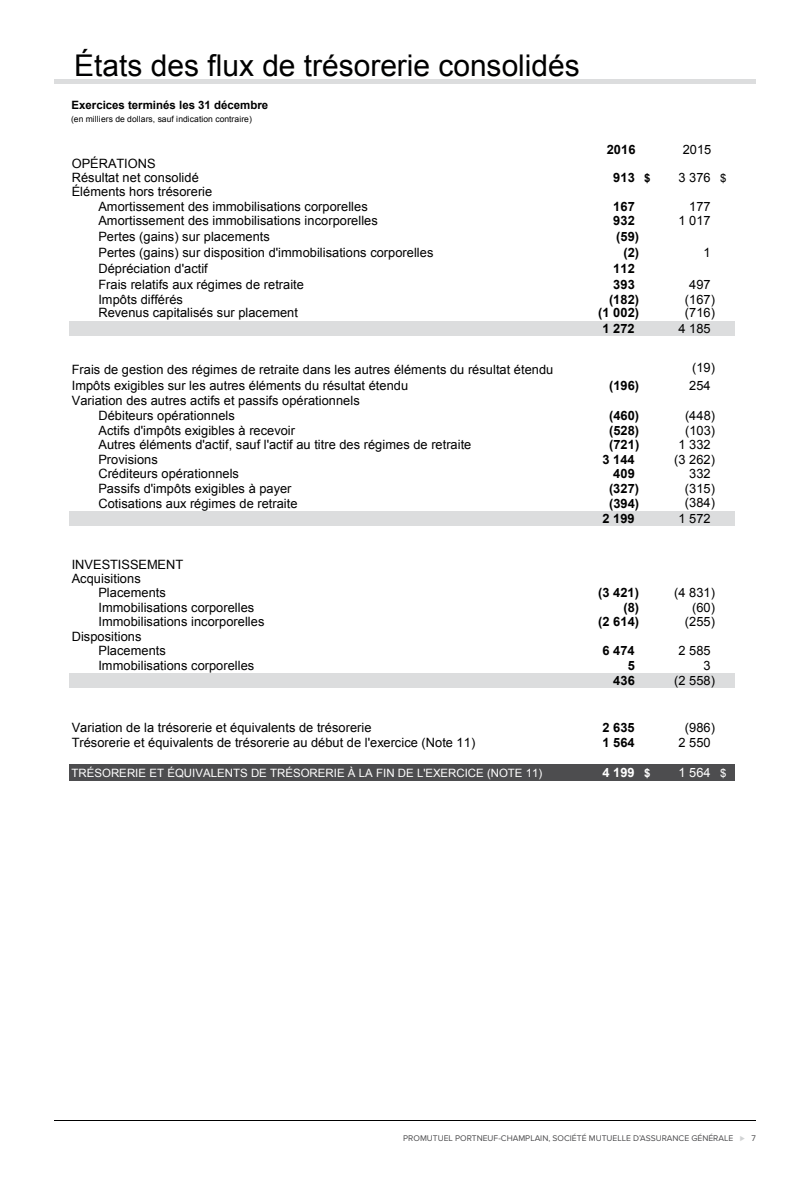
<style>
.page{position:relative;width:810px;height:1188px;background:#fff}
.page>*{position:absolute;margin:0;border:0;box-sizing:border-box;transform-origin:0 0}
.t1{font:30px "Arial";color:#000}
.t2{font:12.9px/14.5px "Arial";letter-spacing:.005em;color:#000}
.t3{font:700 12.9px "Arial";letter-spacing:.005em;color:#000}
.t4{font:700 12.9px "Arial";color:#fff}
.t5{font:12.9px "Arial";color:#fff}
.t6{font:11.4px "Arial";color:#fff}
.t7{font:700 11.4px "Arial";letter-spacing:-.005em;color:#000}
.t8{font:8.55px "Proxima Nova";color:#4d4d4f}
.t9{font:8.55px "Arial";letter-spacing:.005em;color:#000}
.s1{font-size:11.4px}
.s2{color:#d1d3d4}
</style>
<div class="page">
<hr style="left:54px;top:1120px;width:702px;height:1px;background:#000">
<hr style="left:54px;top:79px;width:702px;height:4px;background:#dcddde">
<div style="left:69px;top:321px;width:665px;height:15px;background:#dcddde"></div>
<div style="left:69px;top:511px;width:665px;height:15px;background:#dcddde"></div>
<div style="left:69px;top:674px;width:665px;height:14px;background:#dcddde"></div>
<div style="left:69px;top:765px;width:665px;height:16px;background:#4d4d4f"></div>
<h1 class="t1" style="left:74px;top:46px;width:507px">États des flux de trésorerie consolidés</h1>
<p class="t7" style="left:72px;top:98px;width:198px">Exercices terminés les 31 décembre</p>
<p class="t9" style="left:71px;top:113px;width:182px">(en milliers de dollars, sauf indication contraire)</p>
<p class="t2" style="left:72px;top:157px;width:129px;line-height:13.5px">OPÉRATIONS<br>Résultat net consolidé</p>
<p class="t2" style="left:98px;top:185px;width:271px;text-indent:-27px">Éléments hors trésorerie<br>Amortissement des immobilisations corporelles</p>
<p class="t3" style="left:607px;top:141px;width:30px">2016</p>
<p class="t2" style="left:683px;top:142px;width:30px">2015</p>
<p class="t3" style="left:613px;top:169px;width:39px">913 <span class="s1">$</span></p>
<p class="t2" style="left:678px;top:170px;width:49px">3 376 <span class="s1">$</span></p>
<p class="t3" style="left:613px;top:198px;width:23px">167</p>
<p class="t2" style="left:689px;top:199px;width:23px">177</p>
<p class="t2" style="left:98px;top:214px;width:281px">Amortissement des immobilisations incorporelles</p>
<p class="t3" style="left:613px;top:212px;width:23px">932</p>
<p class="t2" style="left:678px;top:214px;width:34px">1 017</p>
<p class="t2" style="left:98px;top:230px;width:173px">Pertes (gains) sur placements</p>
<p class="t3" style="left:616px;top:228px;width:24px">(59)</p>
<p class="t2" style="left:98px;top:246px;width:337px">Pertes (gains) sur disposition d'immobilisations corporelles</p>
<p class="t3" style="left:623px;top:244px;width:17px">(2)</p>
<p class="t2" style="left:704px;top:246px;width:9px">1</p>
<p class="t2" style="left:98px;top:261px;width:111px">Dépréciation d'actif</p>
<p class="t3" style="left:613px;top:260px;width:23px">112</p>
<p class="t2" style="left:98px;top:277px;width:207px">Frais relatifs aux régimes de retraite</p>
<p class="t3" style="left:613px;top:276px;width:23px">393</p>
<p class="t2" style="left:689px;top:277px;width:23px">497</p>
<p class="t2" style="left:98px;top:292px;width:86px">Impôts différés</p>
<p class="t3" style="left:609px;top:290px;width:32px">(182)</p>
<p class="t2" style="left:685px;top:292px;width:32px">(167)</p>
<p class="t2" style="left:98px;top:306px;width:201px">Revenus capitalisés sur placement</p>
<p class="t3" style="left:598px;top:304px;width:42px">(1 002)</p>
<p class="t2" style="left:685px;top:306px;width:32px">(716)</p>
<p class="t3" style="left:603px;top:320px;width:34px">1 272</p>
<p class="t2" style="left:678px;top:321px;width:34px">4 185</p>
<p class="t2" style="left:72px;top:362px;width:483px">Frais de gestion des régimes de retraite dans les autres éléments du résultat étendu</p>
<p class="t2" style="left:692px;top:360px;width:24px">(19)</p>
<p class="t2" style="left:72px;top:378px;width:338px">Impôts exigibles sur les autres éléments du résultat étendu</p>
<p class="t3" style="left:609px;top:376px;width:32px">(196)</p>
<p class="t2" style="left:689px;top:378px;width:23px">254</p>
<p class="t2" style="left:98px;top:394px;width:263px;text-indent:-27px">Variation des autres actifs et passifs opérationnels<br>Débiteurs opérationnels</p>
<p class="t3" style="left:609px;top:407px;width:32px">(460)</p>
<p class="t2" style="left:685px;top:408px;width:32px">(448)</p>
<p class="t2" style="left:99px;top:423px;width:198px">Actifs d'impôts exigibles à recevoir</p>
<p class="t3" style="left:609px;top:421px;width:32px">(528)</p>
<p class="t2" style="left:685px;top:423px;width:32px">(103)</p>
<p class="t2" style="left:99px;top:437px;width:374px">Autres éléments d'actif, sauf l'actif au titre des régimes de retraite</p>
<p class="t3" style="left:609px;top:436px;width:32px">(721)</p>
<p class="t2" style="left:678px;top:437px;width:34px">1 332</p>
<p class="t2" style="left:98px;top:452px;width:61px">Provisions</p>
<p class="t3" style="left:603px;top:450px;width:34px">3 144</p>
<p class="t2" style="left:674px;top:452px;width:42px">(3 262)</p>
<p class="t2" style="left:98px;top:466px;width:142px">Créditeurs opérationnels</p>
<p class="t3" style="left:613px;top:465px;width:23px">409</p>
<p class="t2" style="left:689px;top:466px;width:23px">332</p>
<p class="t2" style="left:98px;top:481px;width:195px">Passifs d'impôts exigibles à payer</p>
<p class="t3" style="left:609px;top:480px;width:32px">(327)</p>
<p class="t2" style="left:685px;top:481px;width:32px">(315)</p>
<p class="t2" style="left:98px;top:497px;width:201px">Cotisations aux régimes de retraite</p>
<p class="t3" style="left:609px;top:495px;width:32px">(394)</p>
<p class="t2" style="left:685px;top:496px;width:32px">(384)</p>
<p class="t3" style="left:603px;top:510px;width:34px">2 199</p>
<p class="t2" style="left:678px;top:511px;width:34px">1 572</p>
<p class="t2" style="left:72px;top:558px;width:113px;line-height:13.5px">INVESTISSEMENT<br>Acquisitions</p>
<p class="t2" style="left:98px;top:585px;width:69px">Placements</p>
<p class="t3" style="left:598px;top:584px;width:42px">(3 421)</p>
<p class="t2" style="left:674px;top:585px;width:42px">(4 831)</p>
<p class="t2" style="left:98px;top:600px;width:157px">Immobilisations corporelles</p>
<p class="t3" style="left:623px;top:599px;width:17px">(8)</p>
<p class="t2" style="left:692px;top:600px;width:24px">(60)</p>
<p class="t2" style="left:98px;top:615px;width:168px">Immobilisations incorporelles</p>
<p class="t3" style="left:598px;top:613px;width:42px">(2 614)</p>
<p class="t2" style="left:685px;top:615px;width:32px">(255)</p>
<p class="t2" style="left:98px;top:629px;width:69px;text-indent:-27px">Dispositions<br>Placements</p>
<p class="t3" style="left:603px;top:642px;width:34px">6 474</p>
<p class="t2" style="left:678px;top:644px;width:34px">2 585</p>
<p class="t2" style="left:98px;top:658px;width:157px">Immobilisations corporelles</p>
<p class="t3" style="left:628px;top:657px;width:9px">5</p>
<p class="t2" style="left:704px;top:658px;width:9px">3</p>
<p class="t3" style="left:613px;top:672px;width:23px">436</p>
<p class="t2" style="left:674px;top:674px;width:42px">(2 558)</p>
<p class="t2" style="left:72px;top:720px;width:301px">Variation de la trésorerie et équivalents de trésorerie</p>
<p class="t3" style="left:603px;top:719px;width:34px">2 635</p>
<p class="t2" style="left:685px;top:720px;width:32px">(986)</p>
<p class="t2" style="left:72px;top:735px;width:405px">Trésorerie et équivalents de trésorerie au début de l'exercice (Note 11)</p>
<p class="t3" style="left:603px;top:733px;width:34px">1 564</p>
<p class="t2" style="left:678px;top:735px;width:34px">2 550</p>
<p class="t6" style="left:72px;top:765px;width:472px">TRÉSORERIE ET ÉQUIVALENTS DE TRÉSORERIE À LA FIN DE L'EXERCICE (NOTE 11)</p>
<p class="t4" style="left:603px;top:764px;width:49px">4 199 <span class="s1">$</span></p>
<p class="t5" style="left:678px;top:764px;width:49px">1 564 <span class="s1">$</span></p>
<p class="t8" style="left:403px;top:1133px;width:354px">PROMUTUEL PORTNEUF-CHAMPLAIN, SOCIÉTÉ MUTUELLE D’ASSURANCE GÉNÉRALE <span class="s2">⊲</span> 7</p>
</div>
